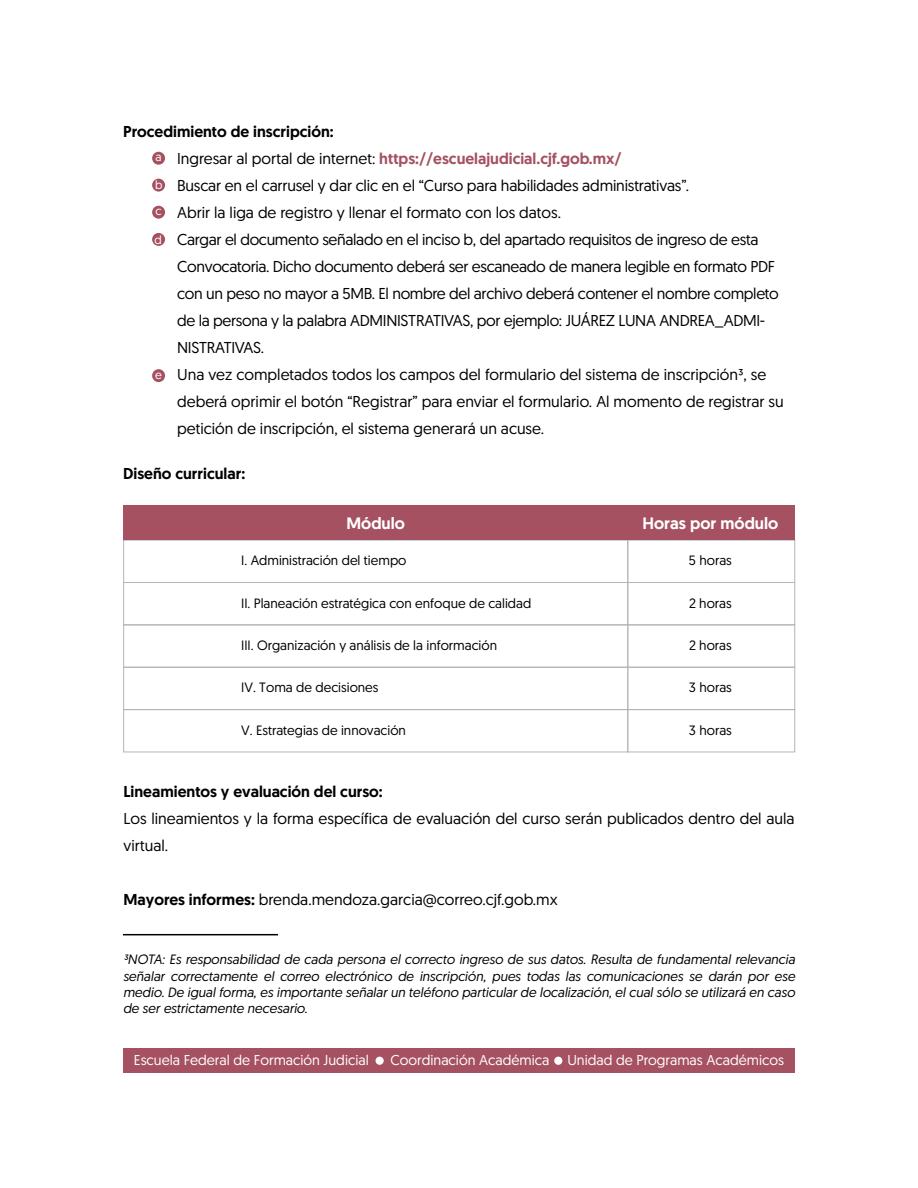
<style>
.page{position:relative;width:918px;height:1188px;background:#fff}
.page>*{position:absolute;margin:0;border:0;box-sizing:border-box;transform-origin:0 0}
.t1{font:500 16.5px "Geomanist";color:#fff}
.t2{font:15.75px/27px "Geomanist";letter-spacing:-.01em;color:#000}
.t3{font:500 15.75px "Geomanist";color:#000}
.t4{font:14.25px "Geomanist";color:#fff}
.t5{font:italic 13.5px/16.2px "Geomanist";color:#000;text-align:justify}
.t6{font:13.5px "Geomanist";color:#000}
.t7{font:12px "Geomanist";color:#fff}
.s1{font-weight:500}
.s2{font-weight:500;color:#a55161}
</style>
<div class="page">
<div style="left:152px;top:152px;width:13px;height:13px;background:#a55161;border-radius:50%"></div>
<div style="left:152px;top:206px;width:13px;height:13px;background:#a55161;border-radius:50%"></div>
<div style="left:152px;top:179px;width:13px;height:13px;background:#a55161;border-radius:50%"></div>
<div style="left:152px;top:233px;width:13px;height:13px;background:#a55161;border-radius:50%"></div>
<div style="left:152px;top:369px;width:13px;height:13px;background:#a55161;border-radius:50%"></div>
<hr style="left:123px;top:934px;width:155px;height:1px;background:#000">
<div style="left:123px;top:540px;width:505px;height:43px;border:1px solid #b5b5b5"></div>
<div style="left:627px;top:540px;width:168px;height:43px;border:1px solid #b5b5b5"></div>
<div style="left:123px;top:582px;width:505px;height:43px;border:1px solid #b5b5b5"></div>
<div style="left:627px;top:582px;width:168px;height:43px;border:1px solid #b5b5b5"></div>
<div style="left:123px;top:624px;width:505px;height:44px;border:1px solid #b5b5b5"></div>
<div style="left:627px;top:624px;width:168px;height:44px;border:1px solid #b5b5b5"></div>
<div style="left:123px;top:667px;width:505px;height:43px;border:1px solid #b5b5b5"></div>
<div style="left:627px;top:667px;width:168px;height:43px;border:1px solid #b5b5b5"></div>
<div style="left:123px;top:709px;width:505px;height:43px;border:1px solid #b5b5b5"></div>
<div style="left:627px;top:709px;width:168px;height:43px;border:1px solid #b5b5b5"></div>
<div style="left:124px;top:506px;width:671px;height:34px;background:#a55161"></div>
<div style="left:123px;top:1048px;width:672px;height:25px;background:#a55161"></div>
<div style="left:376px;top:1057px;width:8px;height:8px;background:#fff;border-radius:50%"></div>
<div style="left:554px;top:1057px;width:8px;height:8px;background:#fff;border-radius:50%"></div>
<p class="t2" style="left:177px;top:118px;width:608px;text-indent:-54px"><span class="s1">Procedimiento de inscripción:<br></span>Ingresar al portal de internet: <span class="s2">https://escuelajudicial.cjf.gob.mx/<br></span>Buscar en el carrusel y dar clic en el “Curso para habilidades administrativas”.<br>Abrir la liga de registro y llenar el formato con los datos.<br>Cargar el documento señalado en el inciso b, del apartado requisitos de ingreso de esta Convocatoria. Dicho documento deberá ser escaneado de manera legible en formato PDF con un peso no mayor a 5MB. El nombre del archivo deberá contener el nombre completo de la persona y la palabra ADMINISTRATIVAS, por ejemplo: JUÁREZ LUNA ANDREA_ADMI-NISTRATIVAS.<br>Una vez completados todos los campos del formulario del sistema de inscripción³, se deberá oprimir el botón “Registrar” para enviar el formulario. Al momento de registrar su petición de inscripción, el sistema generará un acuse.</p>
<p class="t3" style="left:123px;top:463px;width:124px">Diseño curricular:</p>
<p class="t7" style="left:156px;top:149px;width:8px">a</p>
<p class="t7" style="left:155px;top:177px;width:9px">b</p>
<p class="t7" style="left:156px;top:203px;width:8px">c</p>
<p class="t7" style="left:155px;top:232px;width:9px">d</p>
<p class="t7" style="left:155px;top:367px;width:8px">e</p>
<p class="t1" style="left:346px;top:513px;width:60px">Módulo</p>
<p class="t1" style="left:642px;top:513px;width:137px">Horas por módulo</p>
<p class="t6" style="left:241px;top:552px;width:167px">I. Administración del tiempo</p>
<p class="t6" style="left:689px;top:552px;width:44px">5 horas</p>
<p class="t6" style="left:241px;top:594px;width:292px">II. Planeación estratégica con enfoque de calidad</p>
<p class="t6" style="left:689px;top:594px;width:44px">2 horas</p>
<p class="t6" style="left:241px;top:637px;width:257px">III. Organización y análisis de la información</p>
<p class="t6" style="left:689px;top:637px;width:44px">2 horas</p>
<p class="t6" style="left:241px;top:679px;width:139px">IV. Toma de decisiones</p>
<p class="t6" style="left:689px;top:679px;width:44px">3 horas</p>
<p class="t6" style="left:241px;top:721px;width:166px">V. Estrategias de innovación</p>
<p class="t6" style="left:689px;top:721px;width:44px">3 horas</p>
<p class="t3" style="left:123px;top:781px;width:261px">Lineamientos y evaluación del curso:</p>
<p class="t2" style="left:123px;top:804px;width:673px">Los lineamientos y la forma específica de evaluación del curso serán publicados dentro del aula virtual.</p>
<p class="t2" style="left:123px;top:885px;width:436px"><span class="s1">Mayores informes:</span> brenda.mendoza.garcia@correo.cjf.gob.mx</p>
<p class="t5" style="left:123px;top:951px;width:674px">³NOTA: Es responsabilidad de cada persona el correcto ingreso de sus datos. Resulta de fundamental relevancia señalar correctamente el correo electrónico de inscripción, pues todas las comunicaciones se darán por ese medio. De igual forma, es importante señalar un teléfono particular de localización, el cual sólo se utilizará en caso de ser estrictamente necesario.</p>
<p class="t4" style="left:134px;top:1051px;width:236px">Escuela Federal de Formación Judicial</p>
<p class="t4" style="left:391px;top:1051px;width:160px">Coordinación Académica</p>
<p class="t4" style="left:567px;top:1051px;width:218px">Unidad de Programas Académicos</p>
</div>
